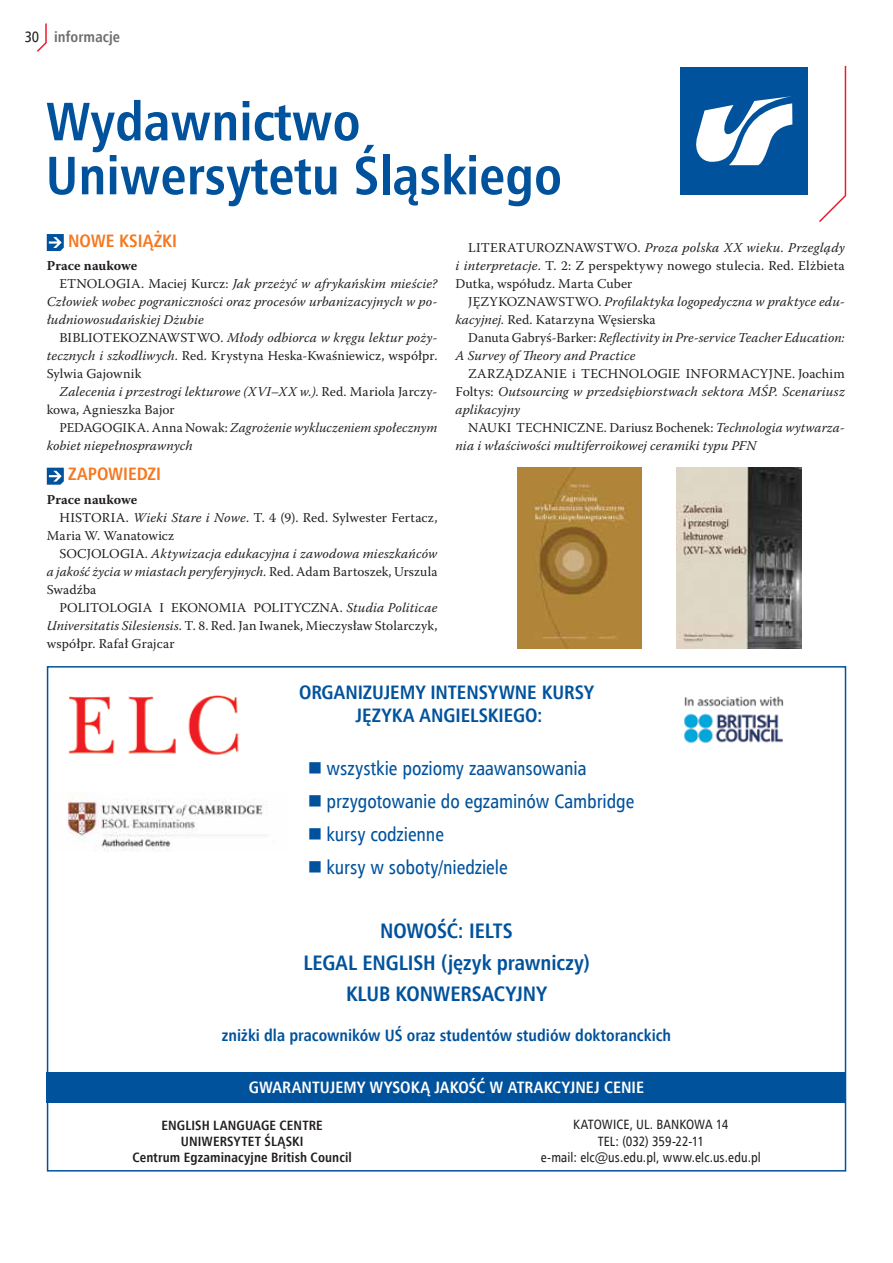
<style>
.page{position:relative;width:893px;height:1263px;background:#fff}
.page>*{position:absolute;margin:0;border:0;box-sizing:border-box;transform-origin:0 0}
.t1{font:700 21px/31.5px "Humnst 777 Cn EU";letter-spacing:-.005em;color:#00529c;text-align:center}
.t2{font:19.5px "Humnst 777 Cn EU";letter-spacing:-.005em;color:#00529c}
.t3{font:700 19.5px/23.4px "Humnst 777 Cn EU";letter-spacing:-.005em;color:#00529c;text-align:center}
.t4{font:700 18px "Humnst 777 Cn EU";color:#f47920}
.t5{font:700 16.5px "Humnst 777 Cn EU";color:#00529c}
.t6{font:700 16.5px "Humnst 777 Cn EU";color:#fff}
.t7{font:700 15px "Humnst 777 Cn EU";letter-spacing:.01em;color:#6d6e71}
.t8{font:15px "Humnst 777 Cn EU";color:#231f20}
.t9{font:italic 13.5px/18px "Warnock Pro";letter-spacing:.01em;color:#231f20}
.t10{font:13.5px/18px "Warnock Pro";letter-spacing:.01em;color:#231f20;text-align:justify}
.t11{font:13.5px/16.2px "Humnst 777 Cn EU";letter-spacing:.005em;color:#231f20;text-align:center}
.t12{font:700 13.5px/16.2px "Humnst 777 Cn EU";letter-spacing:.01em;color:#231f20;text-align:center}
.t13{font:700 13.5px "Warnock Pro";letter-spacing:.005em;color:#231f20}
.s1{font-style:normal}
.s2{font-style:italic}
</style>
<div class="page">
<svg style="left:37px;top:23px;width:10px;height:29px"></svg>
<div style="left:47px;top:1072px;width:799px;height:31px;background:#00529c"></div>
<svg style="left:47px;top:234px;width:17px;height:17px"></svg>
<div style="left:681px;top:67px;width:127px;height:127px;background:#00529c"></div>
<svg style="left:696px;top:96px;width:96px;height:69px"></svg>
<svg style="left:819px;top:66px;width:27px;height:156px"></svg>
<svg style="left:47px;top:468px;width:17px;height:17px"></svg>
<svg style="left:47px;top:100px;width:330px;height:106px"></svg>
<div style="left:383px;top:154px;width:6px;height:40px;background:#00529c"></div>
<svg style="left:394px;top:154px;width:166px;height:52px"></svg>
<img style="left:684px;top:696px;width:100px;height:47px">
<img style="left:69px;top:694px;width:170px;height:62px">
<img style="left:67px;top:795px;width:196px;height:56px">
<img style="left:517px;top:468px;width:125px;height:180px">
<img style="left:676px;top:468px;width:125px;height:180px">
<p class="t8" style="left:25px;top:28px;width:16px">30</p>
<p class="t7" style="left:54px;top:28px;width:67px">informacje</p>
<h3 class="t4" style="left:68px;top:230px;width:111px">NOWE KSIĄŻKI</h3>
<p class="t13" style="left:47px;top:257px;width:92px">Prace naukowe</p>
<p class="t9" style="left:60px;top:274px;width:379px"><span class="s1">ETNOLOGIA. Maciej Kurcz:</span> Jak przeżyć w afrykańskim mieście?</p>
<p class="t9" style="left:47px;top:292px;width:392px">Człowiek wobec pograniczności oraz procesów urbanizacyjnych w po-</p>
<p class="t9" style="left:47px;top:310px;width:158px">łudniowosudańskiej Dżubie</p>
<p class="t9" style="left:60px;top:328px;width:379px"><span class="s1">BIBLIOTEKOZNAWSTWO.</span> Młody odbiorca w kręgu lektur poży-</p>
<p class="t10" style="left:47px;top:346px;width:392px"><span class="s2">tecznych i szkodliwych</span>. Red. Krystyna Heska-Kwaśniewicz, współpr.</p>
<p class="t10" style="left:47px;top:364px;width:96px">Sylwia Gajownik</p>
<p class="t9" style="left:60px;top:382px;width:379px">Zalecenia i przestrogi lekturowe (XVI–XX w.)<span class="s1">. Red. Mariola Jarczy-</span></p>
<p class="t10" style="left:47px;top:400px;width:129px">kowa, Agnieszka Bajor</p>
<p class="t9" style="left:60px;top:418px;width:379px"><span class="s1">PEDAGOGIKA. Anna Nowak:</span> Zagrożenie wykluczeniem społecznym</p>
<p class="t9" style="left:47px;top:436px;width:147px">kobiet niepełnosprawnych</p>
<h3 class="t4" style="left:68px;top:463px;width:94px">ZAPOWIEDZI</h3>
<p class="t13" style="left:47px;top:491px;width:92px">Prace naukowe</p>
<p class="t10" style="left:60px;top:508px;width:379px">HISTORIA. <span class="s2">Wieki Stare i Nowe</span>. T. 4 (9). Red. Sylwester Fertacz,</p>
<p class="t10" style="left:47px;top:526px;width:129px">Maria W. Wanatowicz</p>
<p class="t9" style="left:60px;top:544px;width:379px"><span class="s1">SOCJOLOGIA.</span> Aktywizacja edukacyjna i zawodowa mieszkańców</p>
<p class="t9" style="left:47px;top:562px;width:392px">a jakość życia w miastach peryferyjnych. <span class="s1">Red. Adam Bartoszek, Urszula</span></p>
<p class="t10" style="left:47px;top:580px;width:51px">Swadźba</p>
<p class="t10" style="left:60px;top:598px;width:379px">POLITOLOGIA I EKONOMIA POLITYCZNA. <span class="s2">Studia Politicae</span></p>
<p class="t10" style="left:47px;top:616px;width:392px"><span class="s2">Universitatis Silesiensis</span>. T. 8. Red. Jan Iwanek, Mieczysław Stolarczyk,</p>
<p class="t10" style="left:47px;top:634px;width:129px">współpr. Rafał Grajcar</p>
<p class="t10" style="left:455px;top:238px;width:391px;text-indent:13px">LITERATUROZNAWSTWO. <span class="s2">Proza polska XX wieku. Przeglądy i interpretacje</span>. T. 2: Z perspektywy nowego stulecia. Red. Elżbieta Dutka, współudz. Marta Cuber</p>
<p class="t9" style="left:455px;top:292px;width:391px;text-indent:13px"><span class="s1">JĘZYKOZNAWSTWO.</span> Profilaktyka logopedyczna w praktyce edu&shy;kacyjnej. <span class="s1">Red. Katarzyna Węsierska</span></p>
<p class="t9" style="left:455px;top:328px;width:391px;text-indent:13px"><span class="s1">Danuta Gabryś-Barker:</span> Reflectivity in Pre-service Teacher Education:<br>A Survey of Theory and Practice</p>
<p class="t9" style="left:455px;top:364px;width:391px;text-align:justify;text-indent:13px"><span class="s1">ZARZĄDZANIE i TECHNOLOGIE INFORMACYJNE. Joachim Foltys:</span> Outsourcing w przedsiębiorstwach sektora MŚP. Scenariusz aplikacyjny</p>
<p class="t9" style="left:455px;top:418px;width:391px;text-indent:13px"><span class="s1">NAUKI TECHNICZNE. Dariusz Bochenek:</span> Technologia wytwarza&shy;nia i właściwości multiferroikowej ceramiki typu PFN</p>
<h2 class="t3" style="left:299px;top:680px;width:296px">ORGANIZUJEMY INTENSYWNE KURSY<br>JĘZYKA ANGIELSKIEGO:</h2>
<h2 class="t2" style="left:308px;top:756px;width:280px">■ wszystkie poziomy zaawansowania</h2>
<h2 class="t2" style="left:308px;top:789px;width:328px">■ przygotowanie do egzaminów Cambridge</h2>
<h2 class="t2" style="left:308px;top:822px;width:138px">■ kursy codzienne</h2>
<h2 class="t2" style="left:308px;top:855px;width:202px">■ kursy w soboty/niedziele</h2>
<h1 class="t1" style="left:303px;top:915px;width:288px">NOWOŚĆ: IELTS<br>LEGAL ENGLISH (język prawniczy)<br>KLUB KONWERSACYJNY</h1>
<p class="t5" style="left:222px;top:1025px;width:451px">zniżki dla pracowników UŚ oraz studentów studiów doktoranckich</p>
<p class="t6" style="left:249px;top:1077px;width:397px">GWARANTUJEMY WYSOKĄ JAKOŚĆ W ATRAKCYJNEJ CENIE</p>
<p class="t12" style="left:132px;top:1117px;width:221px">ENGLISH LANGUAGE CENTRE<br>UNIWERSYTET ŚLĄSKI<br>Centrum Egzaminacyjne British Council</p>
<p class="t11" style="left:541px;top:1116px;width:221px">KATOWICE, UL. BANKOWA 14<br>TEL: (032) 359-22-11<br>e-mail: elc@us.edu.pl, www.elc.us.edu.pl</p>
</div>
